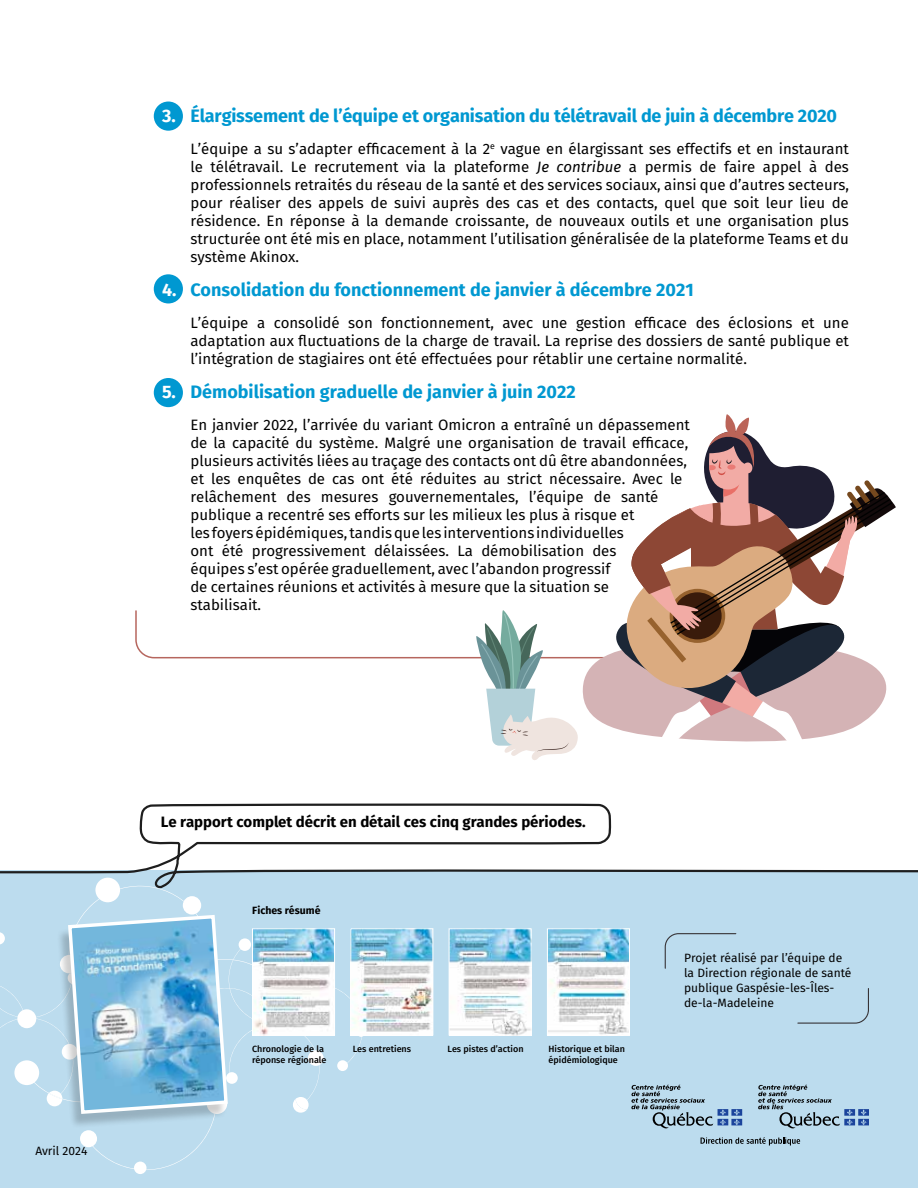
<style>
.page{position:relative;width:918px;height:1188px;background:#fff}
.page>*{position:absolute;margin:0;border:0;box-sizing:border-box;transform-origin:0 0}
.t1{font:700 18px "Fira Sans";letter-spacing:-.005em;color:#0098d1}
.t2{font:15px/18px "Fira Sans";color:#000;text-align:justify}
.t3{font:700 15px "Fira Sans";color:#000}
.t4{font:12px/15px "Fira Sans";color:#000}
.t5{font:700 10.5px "Fira Sans";color:#000}
.t6{font:500 9px/10.5px "Fira Sans";color:#000}
.s1{color:#fff}
.s2{font-style:italic}
</style>
<div class="page">
<div style="left:0;top:870px;width:918px;height:318px;background:#bcdcee"></div>
<div style="left:183px;top:896px;width:18px;height:19px;background:#fff;border-radius:50%"></div>
<svg style="left:134px;top:1161px;width:13px;height:13px"></svg>
<div style="left:95px;top:877px;width:25px;height:26px;background:#fff;border-radius:50%"></div>
<svg style="left:701px;top:1137px;width:99px;height:9px"></svg>
<svg style="left:631px;top:1085px;width:111px;height:44px"></svg>
<svg style="left:758px;top:1085px;width:111px;height:44px"></svg>
<img style="left:365px;top:930px;width:66px;height:104px">
<div style="left:350px;top:928px;width:83px;height:108px;border:1px solid #fff"></div>
<img style="left:451px;top:930px;width:79px;height:104px">
<div style="left:449px;top:928px;width:83px;height:108px;border:1px solid #fff"></div>
<img style="left:549px;top:930px;width:79px;height:104px">
<div style="left:547px;top:928px;width:83px;height:108px;border:1px solid #fff"></div>
<svg style="left:0;top:913px;width:365px;height:258px"></svg>
<svg style="left:0;top:803px;width:918px;height:86px"></svg>
<svg style="left:664px;top:933px;width:73px;height:36px"></svg>
<svg style="left:797px;top:988px;width:72px;height:36px"></svg>
<div style="left:154px;top:102px;width:29px;height:29px;background:#0098d1;border-radius:50%"></div>
<div style="left:154px;top:274px;width:29px;height:29px;background:#0098d1;border-radius:50%"></div>
<div style="left:154px;top:378px;width:29px;height:29px;background:#0098d1;border-radius:50%"></div>
<svg style="left:135px;top:414px;width:761px;height:346px"></svg>
<p class="t1" style="left:162px;top:103px;width:677px"><span class="s1">3.</span> Élargissement de l’équipe et organisation du télétravail de juin à décembre 2020</p>
<p class="t2" style="left:190px;top:141px;width:660px">L’équipe a su s’adapter efficacement à la 2<sup>e</sup> vague en élargissant ses effectifs et en instaurant le télétravail. Le recrutement via la plateforme <span class="s2">Je contribue</span> a permis de faire appel à des professionnels retraités du réseau de la santé et des services sociaux, ainsi que d’autres secteurs, pour réaliser des appels de suivi auprès des cas et des contacts, quel que soit leur lieu de résidence. En réponse à la demande croissante, de nouveaux outils et une organisation plus structurée ont été mis en place, notamment l’utilisation généralisée de la plateforme Teams et du système Akinox.</p>
<p class="t1" style="left:162px;top:277px;width:533px"><span class="s1">4.</span> Consolidation du fonctionnement de janvier à décembre 2021</p>
<p class="t2" style="left:190px;top:315px;width:660px">L’équipe a consolidé son fonctionnement, avec une gestion efficace des éclosions et une adaptation aux fluctuations de la charge de travail. La reprise des dossiers de santé publique et l’intégration de stagiaires ont été effectuées pour rétablir une certaine normalité.</p>
<p class="t1" style="left:162px;top:379px;width:415px"><span class="s1">5.</span> Démobilisation graduelle de janvier à juin 2022</p>
<p class="t2" style="left:190px;top:417px;width:501px;text-align:left">En janvier 2022, l’arrivée du variant Omicron a entraîné un dépassement de la capacité du système. Malgré une organisation de travail efficace, plusieurs activités liées au traçage des contacts ont dû être abandonnées, et les enquêtes de cas ont été réduites au strict nécessaire. Avec le relâchement des mesures gouvernementales, l’équipe de santé publique a recentré ses efforts sur les milieux les plus à risque et<br>les foyers épidémiques, tandis que les interventions individuelles<br>ont été progressivement délaissées. La démobilisation des<br>équipes s’est opérée graduellement, avec l’abandon progressif<br>de certaines réunions et activités à mesure que la situation se<br>stabilisait.</p>
<p class="t4" style="left:36px;top:1144px;width:53px">Avril 2024</p>
<p class="t3" style="left:161px;top:811px;width:426px">Le rapport complet décrit en détail ces cinq grandes périodes.</p>
<p class="t5" style="left:252px;top:903px;width:70px">Fiches résumé</p>
<p class="t6" style="left:252px;top:1045px;width:76px">Chronologie de la réponse régionale</p>
<p class="t6" style="left:353px;top:1045px;width:60px">Les entretiens</p>
<p class="t6" style="left:447px;top:1045px;width:78px">Les pistes d’action</p>
<p class="t6" style="left:549px;top:1045px;width:78px">Historique et bilan épidémiologique</p>
<p class="t4" style="left:684px;top:951px;width:169px">Projet réalisé par l’équipe de la Direction régionale de santé publique Gaspésie-les-Îles&shy;de-la-Madeleine</p>
</div>
